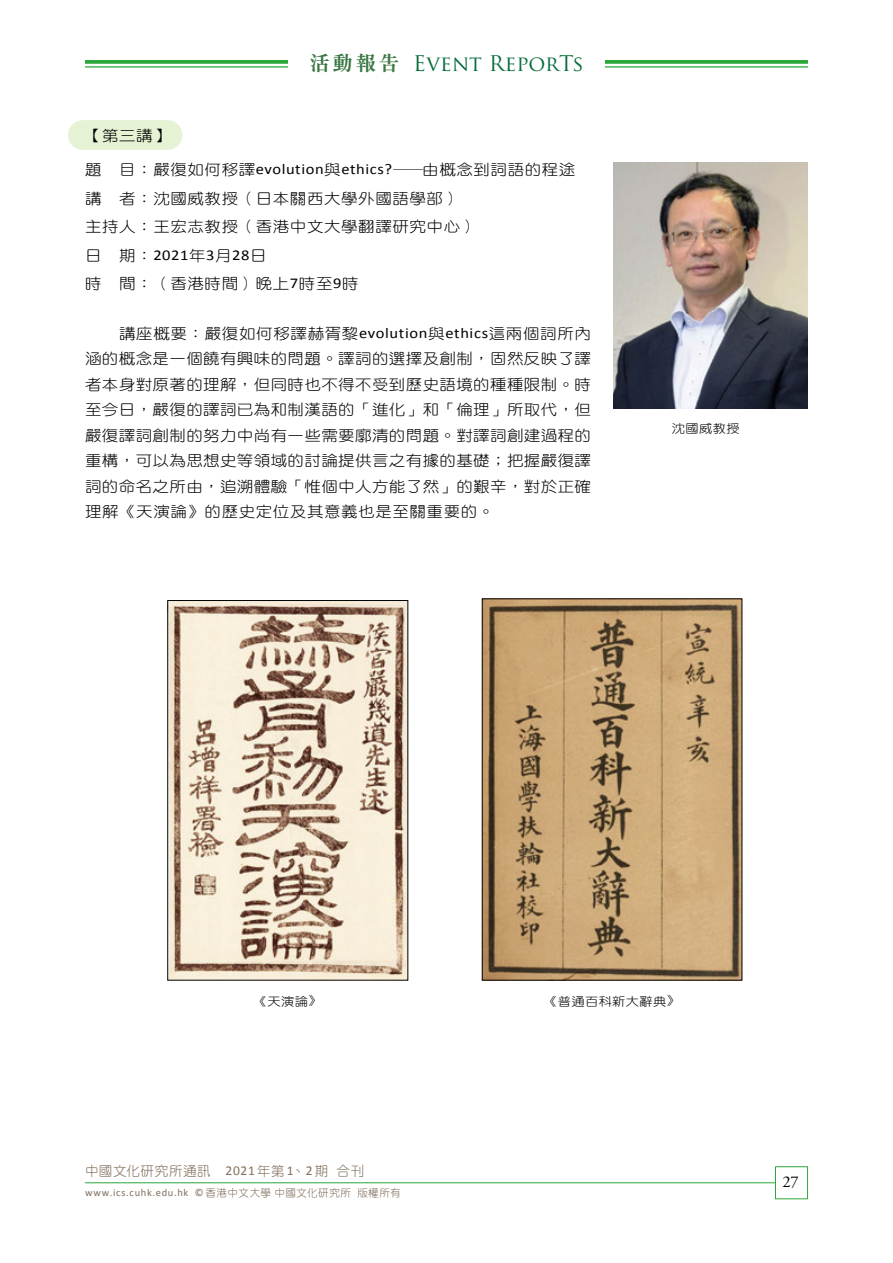
<style>
.page{position:relative;width:893px;height:1263px;background:#fff}
.page>*{position:absolute;margin:0;border:0;box-sizing:border-box;transform-origin:0 0}
.t1{font:21px "Trajan Pro";color:#046c38}
.t2{font:16.5px "Adobe Garamond Pro";color:#000}
.c_BODY_chi{font:15px/25.5px "DF Yuan Lt HK BF";letter-spacing:.035em;color:#000;text-align:justify;scale:1.1 1}
.c_BODY_chi-2{font:15px "Calibri";letter-spacing:.035em;color:#000;scale:1.1 1}
.t3{font:13.5px "DF Yuan Lt HK BF";letter-spacing:.04em;color:#816d5a}
.c_BODY_chi-3{font:12px "DF Yuan Lt HK BF";letter-spacing:.035em;color:#000;scale:1.1 1}
.t4{font:10.5px "Calibri";letter-spacing:.065em;color:#816d5a}
.s1{font-family:"M Sung HK";font-weight:700;color:#397642}
.s2{font-family:"Calibri"}
.s3{font-family:"DF Yuan Lt HK BF"}
.s4{font-family:"Adobe Ming Std";font-weight:300}
</style>
<div class="page">
<div style="left:68px;top:120px;width:114px;height:30px;background:#e6f2d4;border-radius:15px"></div>
<img style="left:170px;top:602px;width:236px;height:376px">
<img style="left:484px;top:601px;width:256px;height:377px">
<div style="left:482px;top:599px;width:260px;height:381px;border:1px solid #000"></div>
<div style="left:775px;top:1166px;width:33px;height:33px;background:#fff;border:1px solid #2aa738"></div>
<hr style="left:85px;top:1182px;width:690px;height:1px;background:#2aa738">
<svg style="left:85px;top:60px;width:723px;height:4px;background:#36ac44"></svg>
<hr style="left:85px;top:66px;width:723px;height:2px;background:#2aa738">
<div style="left:288px;top:52px;width:317px;height:22px;background:#fff"></div>
<img style="left:614px;top:162px;width:194px;height:246px">
<h1 class="t1" style="left:309px;top:50px;width:276px"><span class="s1">活動報告</span> Event ReporTs</h1>
<p class="c_BODY_chi" style="left:85px;top:122px;width:79px">【第三講】</p>
<p class="c_BODY_chi" style="left:85px;top:157px;width:447px">題 目：嚴復如何移譯<span class="s2">evolution</span>與<span class="s2">ethics?</span>——由概念到詞語的程途</p>
<p class="c_BODY_chi" style="left:85px;top:185px;width:343px">講 者：沈國威教授（日本關西大學外國語學部）</p>
<p class="c_BODY_chi" style="left:85px;top:214px;width:358px">主持人：王宏志教授（香港中文大學翻譯研究中心）</p>
<p class="c_BODY_chi-2" style="left:85px;top:245px;width:167px"><span class="s3">日 期：</span>2021<span class="s3">年</span>3<span class="s3">月</span>28<span class="s3">日</span></p>
<p class="c_BODY_chi" style="left:85px;top:271px;width:250px">時 間：（香港時間）晚上<span class="s2">7</span>時至<span class="s2">9</span>時</p>
<p class="c_BODY_chi" style="left:85px;top:320px;width:462px;text-indent:34px">講座概要：嚴復如何移譯赫胥黎<span class="s2">evolution</span>與<span class="s2">ethics</span>這兩個詞所內涵的概念是一個饒有興味的問題。譯詞的選擇及創制，固然反映了譯者本身對原著的理解，但同時也不得不受到歷史語境的種種限制。時至今日，嚴復的譯詞已為和制漢語的「進化」和「倫理」所取代，但嚴復譯詞創制的努力中尚有一些需要廓清的問題。對譯詞創建過程的重構，可以為思想史等領域的討論提供言之有據的基礎；把握嚴復譯詞的命名之所由，追溯體驗「惟個中人方能了然」的艱辛，對於正確理解《天演論》的歷史定位及其意義也是至關重要的。</p>
<p class="c_BODY_chi-3" style="left:672px;top:422px;width:63px">沈國威教授</p>
<p class="c_BODY_chi-3" style="left:254px;top:995px;width:63px">《天演論<span class="s4">》</span></p>
<p class="c_BODY_chi-3" style="left:544px;top:995px;width:125px">《普通百科新大辭典<span class="s4">》</span></p>
<p class="t3" style="left:85px;top:1164px;width:281px">中國文化研究所通訊　<span class="s2">2021</span> 年第<span class="s2">1</span>、<span class="s2">2</span>期 合刊</p>
<p class="t4" style="left:85px;top:1186px;width:317px">www.ics.cuhk.edu.hk © <span class="s3">香港中文大學中國文化研究所 版權所有</span></p>
<p class="t2" style="left:782px;top:1172px;width:18px">27</p>
</div>
